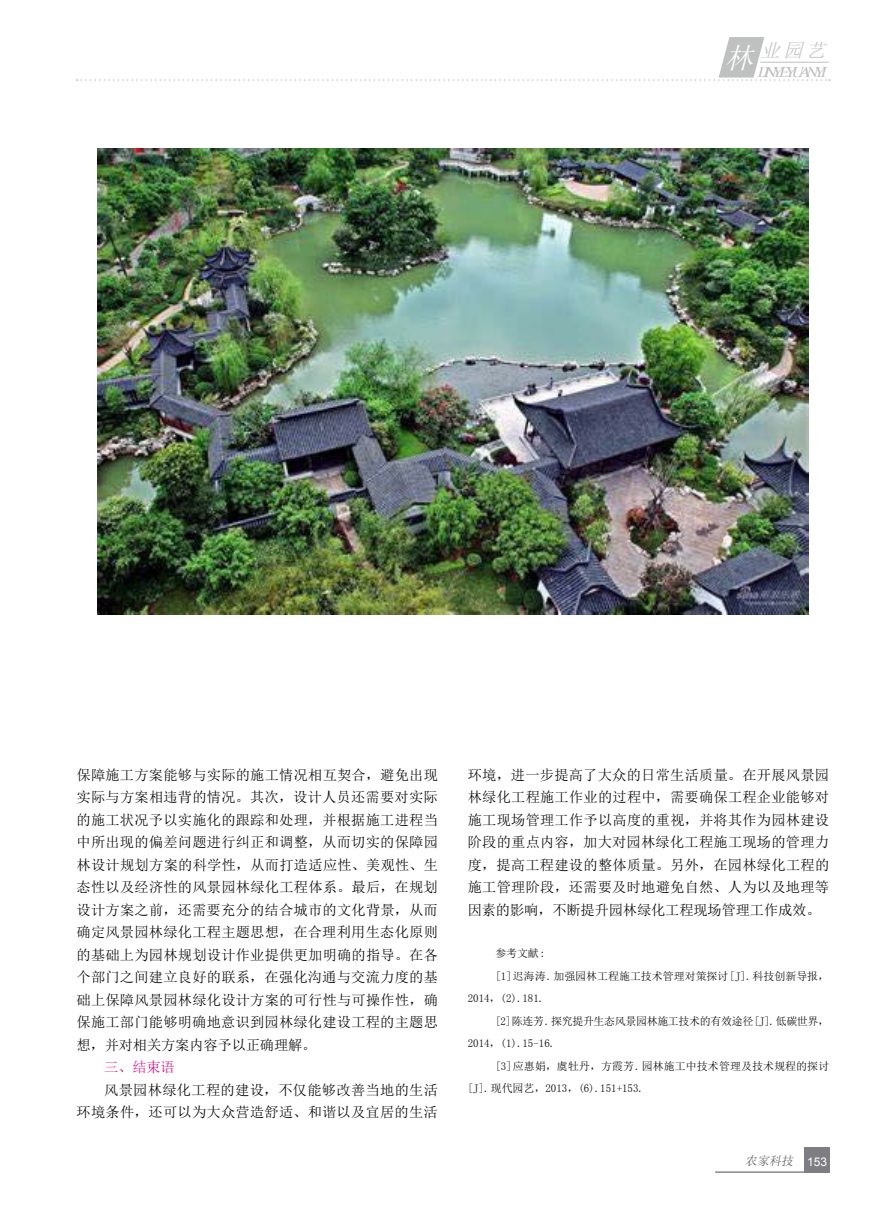
<style>
.page{position:relative;width:893px;height:1212px;background:#fff}
.page>*{position:absolute;margin:0;border:0;box-sizing:border-box;transform-origin:0 0}
.t1{font:italic 18.9px "Sim Sun";color:#bfc0c0}
.t2{font:italic 14.55px "Times New Roman";color:#bdbbbc;scale:1.07 1}
.t3{font:14.25px/22.5px "Sim Sun";letter-spacing:.015em;color:#000;text-align:justify}
.t4{font:14.25px "Sim Sun";color:#e4007f}
.t5{font:italic 12px "N Sim Sun";color:#585858}
.t6{font:10.95px "Sim Sun";color:#000}
.t7{font:10.95px "Sim Sun";letter-spacing:-.03em;color:#000}
.s1{font-size:28.5px;color:#fff}
.s2{font-family:"Arial";font-style:normal;color:#fffffb}
</style>
<div class="page">
<hr style="left:715px;top:1171px;width:90px;height:1px;background:#bfc0c0">
<hr style="left:715px;top:1172px;width:90px;height:1px;background:#7d7d7d">
<div style="left:804px;top:1148px;width:26px;height:25px;background:#7e7d83"></div>
<svg style="left:77px;top:37px;width:753px;height:44px"></svg>
<img style="left:97px;top:148px;width:711px;height:467px">
<h1 class="t1" style="left:725px;top:41px;width:107px"><span class="s1">林</span>业园艺</h1>
<p class="t2" style="left:757px;top:62px;width:70px">LINYEYUANYI</p>
<p class="t3" style="left:77px;top:763px;width:363px">保障施工方案能够与实际的施工情况相互契合，避免出现实际与方案相违背的情况。其次，设计人员还需要对实际的施工状况予以实施化的跟踪和处理，并根据施工进程当中所出现的偏差问题进行纠正和调整，从而切实的保障园林设计规划方案的科学性，从而打造适应性、美观性、生态性以及经济性的风景园林绿化工程体系。最后，在规划设计方案之前，还需要充分的结合城市的文化背景，从而确定风景园林绿化工程主题思想，在合理利用生态化原则的基础上为园林规划设计作业提供更加明确的指导。在各个部门之间建立良好的联系，在强化沟通与交流力度的基础上保障风景园林绿化设计方案的可行性与可操作性，确保施工部门能够明确地意识到园林绿化建设工程的主题思想，并对相关方案内容予以正确理解。</p>
<p class="t4" style="left:104px;top:1060px;width:72px">三、结束语</p>
<p class="t3" style="left:77px;top:1078px;width:363px;text-align:right">风景园林绿化工程的建设，不仅能够改善当地的生活<br>环境条件，还可以为大众营造舒适、和谐以及宜居的生活</p>
<p class="t3" style="left:468px;top:763px;width:363px">环境，进一步提高了大众的日常生活质量。在开展风景园林绿化工程施工作业的过程中，需要确保工程企业能够对施工现场管理工作予以高度的重视，并将其作为园林建设阶段的重点内容，加大对园林绿化工程施工现场的管理力度，提高工程建设的整体质量。另外，在园林绿化工程的施工管理阶段，还需要及时地避免自然、人为以及地理等因素的影响，不断提升园林绿化工程现场管理工作成效。</p>
<p class="t6" style="left:495px;top:947px;width:51px">参考文献:</p>
<p class="t6" style="left:495px;top:970px;width:335px">[1]迟海涛.加强园林工程施工技术管理对策探讨[J].科技创新导报，</p>
<p class="t6" style="left:468px;top:992px;width:78px">2014，(2).181.</p>
<p class="t7" style="left:495px;top:1015px;width:335px">[2]陈连芳.探究提升生态风景园林施工技术的有效途径[J].低碳世界，</p>
<p class="t6" style="left:468px;top:1037px;width:89px">2014，(1).15-16.</p>
<p class="t6" style="left:495px;top:1060px;width:335px">[3]应惠娟，虞牡丹，方霞芳.园林施工中技术管理及技术规程的探讨</p>
<p class="t6" style="left:468px;top:1082px;width:178px">[J].现代园艺，2013，(6).151+153.</p>
<p class="t5" style="left:745px;top:1154px;width:84px">农家科技 <span class="s2">153</span></p>
</div>
